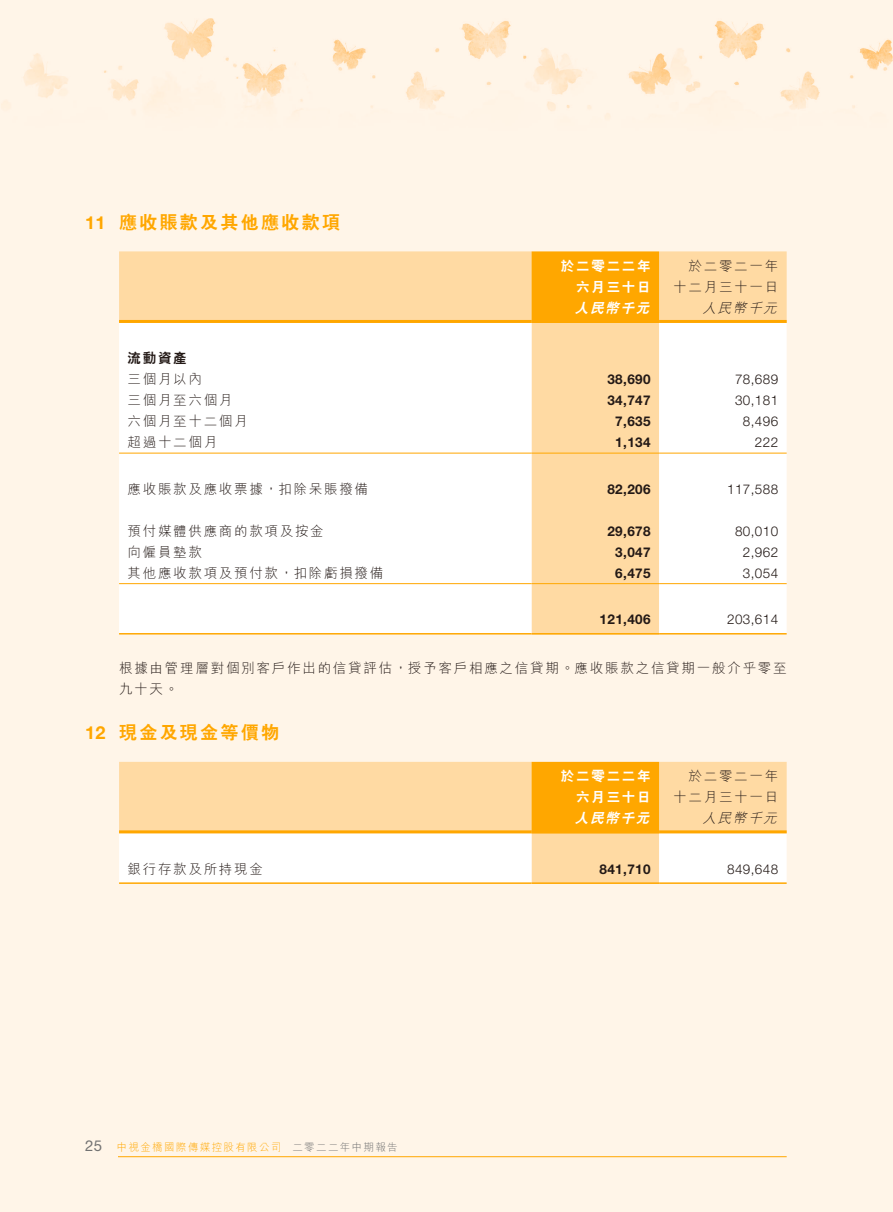
<style>
.page{position:relative;width:893px;height:1212px;background:#fff5e8}
.page>*{position:absolute;margin:0;border:0;box-sizing:border-box;transform-origin:0 0}
.t1{font:800 18px "C Hei 2 HK";letter-spacing:.13em;color:#ffa700}
.t2{font:700 18px "Helvetica Neue LT Std";color:#ffa700}
.t3{font:15px "Helvetica Neue LT Std";color:#727272}
.t4{font:300 13.5px/21px "M Hei HK";letter-spacing:.13em;color:#231916;text-align:right}
.t5{font:700 13.5px "Helvetica Neue LT Std";letter-spacing:.03em;color:#231916}
.t6{font:300 13.5px "Helvetica Neue LT Std";letter-spacing:.03em;color:#231916}
.t7{font:800 13.5px/21px "C Hei 2 HK";letter-spacing:.13em;color:#fff;text-align:right}
.t8{font:italic 300 13.5px "M Hei HK";color:#231916}
.t9{font:italic 800 13.5px "C Hei 2 HK";color:#fff}
.t10{font:800 13.5px "C Hei 2 HK";color:#231916}
.t11{font:300 10.5px "M Hei HK";letter-spacing:.13em;color:#ffa700}
.t12{font:300 10.5px "M Hei HK";letter-spacing:.13em;color:#727272}
</style>
<div class="page">
<hr style="left:118px;top:1156px;width:669px;height:1px;background:#ffa700">
<div style="left:119px;top:251px;width:668px;height:69px;background:#ffdaa3"></div>
<div style="left:531px;top:251px;width:128px;height:69px;background:#ffa700"></div>
<svg style="left:119px;top:323px;width:668px;height:310px;background:#fff7ed"></svg>
<hr style="left:119px;top:320px;width:412px;height:3px;background:#ffa700">
<hr style="left:531px;top:320px;width:128px;height:3px;background:#ffa700">
<hr style="left:659px;top:320px;width:128px;height:3px;background:#ffa700">
<hr style="left:119px;top:453px;width:412px;height:1px;background:#ffa700">
<hr style="left:531px;top:453px;width:128px;height:1px;background:#ffa700">
<hr style="left:659px;top:453px;width:128px;height:1px;background:#ffa700">
<hr style="left:119px;top:583px;width:412px;height:1px;background:#ffa700">
<hr style="left:531px;top:583px;width:128px;height:1px;background:#ffa700">
<hr style="left:659px;top:583px;width:128px;height:1px;background:#ffa700">
<hr style="left:119px;top:633px;width:412px;height:1px;background:#ffa700">
<hr style="left:531px;top:633px;width:128px;height:1px;background:#ffa700">
<hr style="left:659px;top:633px;width:128px;height:1px;background:#ffa700">
<svg style="left:119px;top:762px;width:668px;height:120px;background:#ffe0af"></svg>
<hr style="left:119px;top:830px;width:412px;height:3px;background:#ffa700">
<hr style="left:531px;top:830px;width:128px;height:3px;background:#ffa700">
<hr style="left:659px;top:830px;width:128px;height:3px;background:#ffa700">
<hr style="left:119px;top:882px;width:412px;height:2px;background:#ffa700">
<hr style="left:531px;top:882px;width:128px;height:2px;background:#ffa700">
<hr style="left:659px;top:882px;width:128px;height:2px;background:#ffa700">
<h1 class="t2" style="left:85px;top:211px;width:22px">11</h1>
<h1 class="t1" style="left:119px;top:213px;width:223px">應收賬款及其他應收款項</h1>
<p class="t7" style="left:561px;top:255px;width:91px">於二零二二年六月三十日</p>
<p class="t4" style="left:673px;top:255px;width:106px">於二零二一年十二月三十一日</p>
<p class="t8" style="left:702px;top:301px;width:80px">人民幣千元</p>
<p class="t9" style="left:575px;top:301px;width:80px">人民幣千元</p>
<h1 class="t2" style="left:85px;top:721px;width:22px">12</h1>
<p class="t10" style="left:128px;top:351px;width:61px">流動資產</p>
<p class="t4" style="left:128px;top:369px;width:76px">三個月以內</p>
<p class="t5" style="left:607px;top:371px;width:45px">38,690</p>
<p class="t6" style="left:735px;top:371px;width:45px">78,689</p>
<p class="t4" style="left:128px;top:390px;width:106px">三個月至六個月</p>
<p class="t5" style="left:607px;top:392px;width:45px">34,747</p>
<p class="t6" style="left:735px;top:392px;width:45px">30,181</p>
<p class="t4" style="left:128px;top:411px;width:122px">六個月至十二個月</p>
<p class="t5" style="left:615px;top:413px;width:37px">7,635</p>
<p class="t6" style="left:743px;top:413px;width:37px">8,496</p>
<p class="t4" style="left:128px;top:432px;width:91px">超過十二個月</p>
<p class="t5" style="left:615px;top:434px;width:37px">1,134</p>
<p class="t6" style="left:755px;top:434px;width:25px">222</p>
<p class="t4" style="left:128px;top:478px;width:242px">應收賬款及應收票據，扣除呆賬撥備</p>
<p class="t5" style="left:607px;top:481px;width:45px">82,206</p>
<p class="t6" style="left:727px;top:481px;width:53px">117,588</p>
<p class="t4" style="left:128px;top:520px;width:198px">預付媒體供應商的款項及按金</p>
<p class="t5" style="left:607px;top:523px;width:45px">29,678</p>
<p class="t6" style="left:735px;top:523px;width:45px">80,010</p>
<p class="t4" style="left:128px;top:541px;width:76px">向僱員墊款</p>
<p class="t5" style="left:615px;top:544px;width:37px">3,047</p>
<p class="t6" style="left:743px;top:544px;width:37px">2,962</p>
<p class="t4" style="left:128px;top:562px;width:257px">其他應收款項及預付款，扣除虧損撥備</p>
<p class="t5" style="left:615px;top:565px;width:37px">6,475</p>
<p class="t6" style="left:743px;top:565px;width:37px">3,054</p>
<p class="t5" style="left:600px;top:611px;width:53px">121,406</p>
<p class="t4" style="left:119px;top:657px;width:669px;text-align:left">根據由管理層對個別客戶作出的信貸評估，授予客戶相應之信貸期。應收賬款之信貸期一般介乎零至九十天。</p>
<h1 class="t1" style="left:119px;top:723px;width:162px">現金及現金等價物</h1>
<p class="t6" style="left:727px;top:611px;width:53px">203,614</p>
<p class="t7" style="left:561px;top:765px;width:91px">於二零二二年六月三十日</p>
<p class="t4" style="left:673px;top:765px;width:106px">於二零二一年十二月三十一日</p>
<p class="t8" style="left:702px;top:811px;width:80px">人民幣千元</p>
<p class="t9" style="left:575px;top:811px;width:80px">人民幣千元</p>
<p class="t4" style="left:128px;top:858px;width:137px">銀行存款及所持現金</p>
<p class="t5" style="left:600px;top:860px;width:53px">841,710</p>
<p class="t6" style="left:727px;top:860px;width:53px">849,648</p>
<p class="t3" style="left:85px;top:1137px;width:19px">25</p>
<p class="t11" style="left:117px;top:1142px;width:166px">中視金橋國際傳媒控股有限公司</p>
<p class="t12" style="left:292px;top:1142px;width:107px">二零二二年中期報告</p>
</div>
